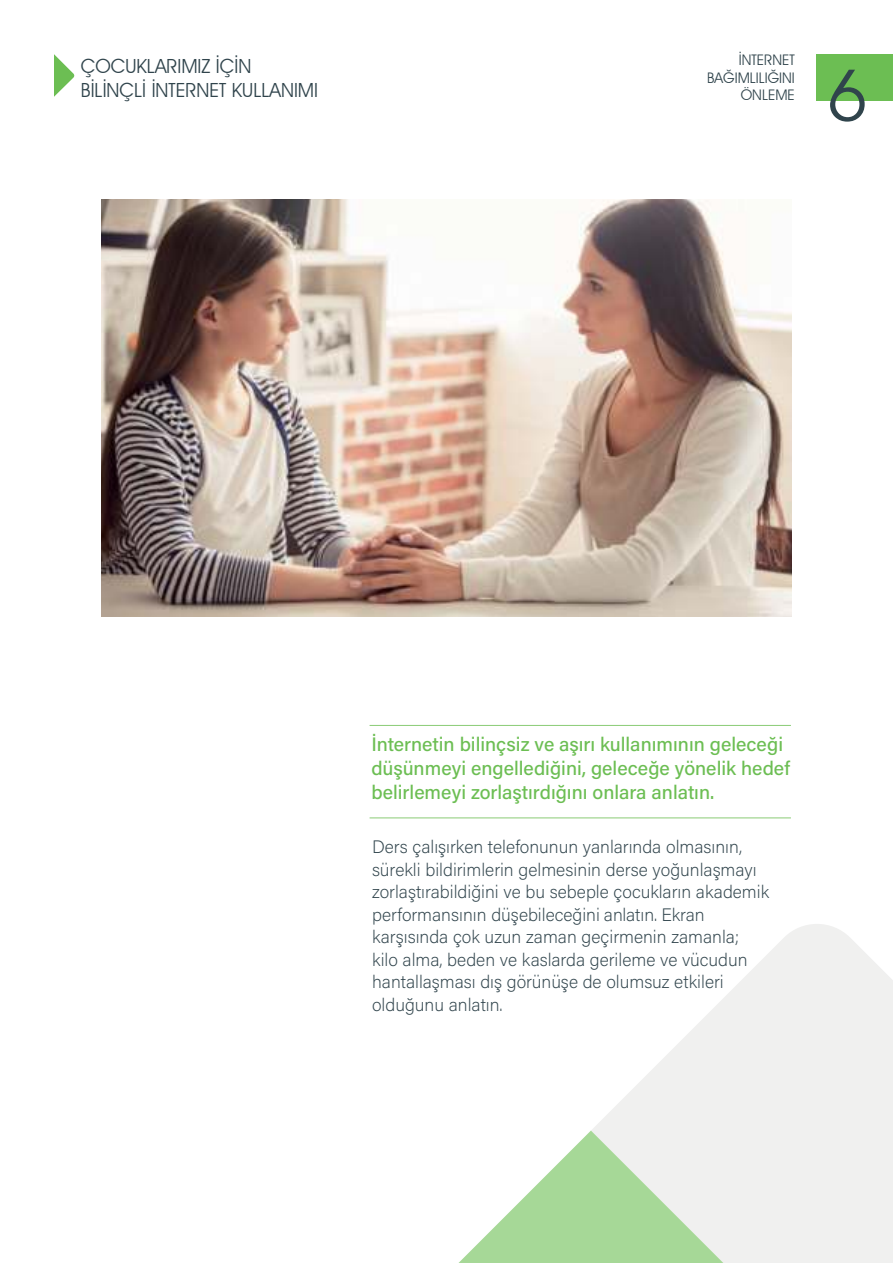
<style>
.page{position:relative;width:893px;height:1263px;background:#fff}
.page>*{position:absolute;margin:0;border:0;box-sizing:border-box;transform-origin:0 0}
.t1{font:71.55px "Avant Garde IT Cby BT";color:#30444c}
.t2{font:500 19.5px/24px "Acumin Pro";color:#6cbe53}
.t3{font:19.5px/23.4px "Avant Garde IT Cby BT";color:#30444c}
.t4{font:200 18px/22.5px "Acumin Pro";color:#30444c}
.t5{font:14.55px/17.5px "Avant Garde IT Cby BT";color:#30444c;text-align:right}
</style>
<div class="page">
<div style="left:816px;top:54px;width:77px;height:46px;background:#6cbe53"></div>
<svg style="left:592px;top:924px;width:301px;height:339px;fill:#f0f0ef"></svg>
<svg style="left:458px;top:1130px;width:265px;height:133px"></svg>
<svg style="left:54px;top:54px;width:20px;height:43px"></svg>
<hr style="left:370px;top:725px;width:421px;height:1px;background:#6cbe53">
<hr style="left:370px;top:817px;width:421px;height:1px;background:#6cbe53">
<img style="left:101px;top:200px;width:691px;height:417px">
<p class="t3" style="left:81px;top:55px;width:239px">ÇOCUKLARIMIZ İÇİN<br>BİLİNÇLİ İNTERNET KULLANIMI</p>
<p class="t5" style="left:707px;top:51px;width:89px">İNTERNET<br>BAĞIMLILIĞINI<br>ÖNLEME</p>
<h1 class="t1" style="left:827px;top:69px;width:42px">6</h1>
<p class="t2" style="left:371px;top:733px;width:420px">İnternetin bilinçsiz ve aşırı kullanımının geleceği düşünmeyi engellediğini, geleceğe yönelik hedef belirlemeyi zorlaştırdığını onlara anlatın.</p>
<p class="t4" style="left:372px;top:836px;width:399px">Ders çalışırken telefonunun yanlarında olmasının, sürekli bildirimlerin gelmesinin derse yoğunlaşmayı zorlaştırabildiğini ve bu sebeple çocukların akademik performansının düşebileceğini anlatın. Ekran karşısında çok uzun zaman geçirmenin zamanla; kilo alma, beden ve kaslarda gerileme ve vücudun hantallaşması dış görünüşe de olumsuz etkileri olduğunu anlatın.</p>
</div>
